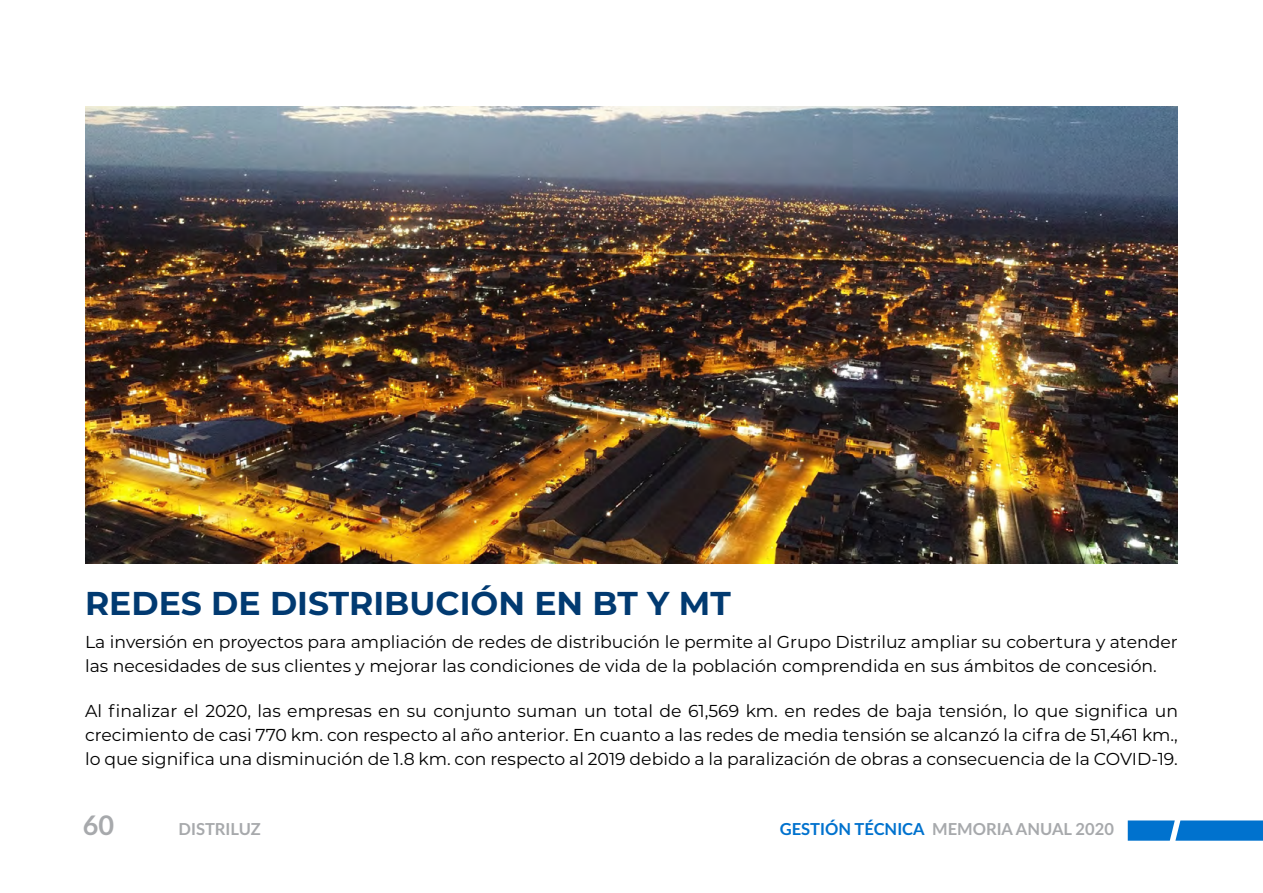
<style>
.page{position:relative;width:1263px;height:893px;background:#fff}
.page>*{position:absolute;margin:0;border:0;box-sizing:border-box;transform-origin:0 0}
.t1{font:700 33px "Montserrat";color:#013a71}
.t2{font:700 27px "Lato";color:#a7a9ac}
.t3{font:17.25px/24px "Montserrat";color:#000}
.t4{font:700 16.5px "Lato";color:#a7a9ac}
.s1{color:#0072ce}
</style>
<div class="page">
<svg style="left:1128px;top:820px;width:135px;height:21px;background:#137cd1"></svg>
<img style="left:85px;top:106px;width:1093px;height:457px">
<h1 class="t1" style="left:85px;top:579px;width:647px">REDES DE DISTRIBUCIÓN EN BT Y MT</h1>
<p class="t3" style="left:85px;top:629px;width:1094px">La inversión en proyectos para ampliación de redes de distribución le permite al Grupo Distriluz ampliar su cobertura y atender las necesidades de sus clientes y mejorar las condiciones de vida de la población comprendida en sus ámbitos de concesión.</p>
<p class="t3" style="left:85px;top:699px;width:1094px;text-align:justify">Al finalizar el 2020, las empresas en su conjunto suman un total de 61,569 km. en redes de baja tensión, lo que significa un crecimiento de casi 770 km. con respecto al año anterior. En cuanto a las redes de media tensión se alcanzó la cifra de 51,461 km., lo que significa una disminución de 1.8 km. con respecto al 2019 debido a la paralización de obras a consecuencia de la COVID-19.</p>
<h2 class="t2" style="left:83px;top:806px;width:33px">60</h2>
<p class="t4" style="left:179px;top:817px;width:84px">DISTRILUZ</p>
<p class="t4" style="left:780px;top:817px;width:336px"><span class="s1">GESTIÓN TÉCNICA</span> MEMORIA ANUAL 2020</p>
</div>
